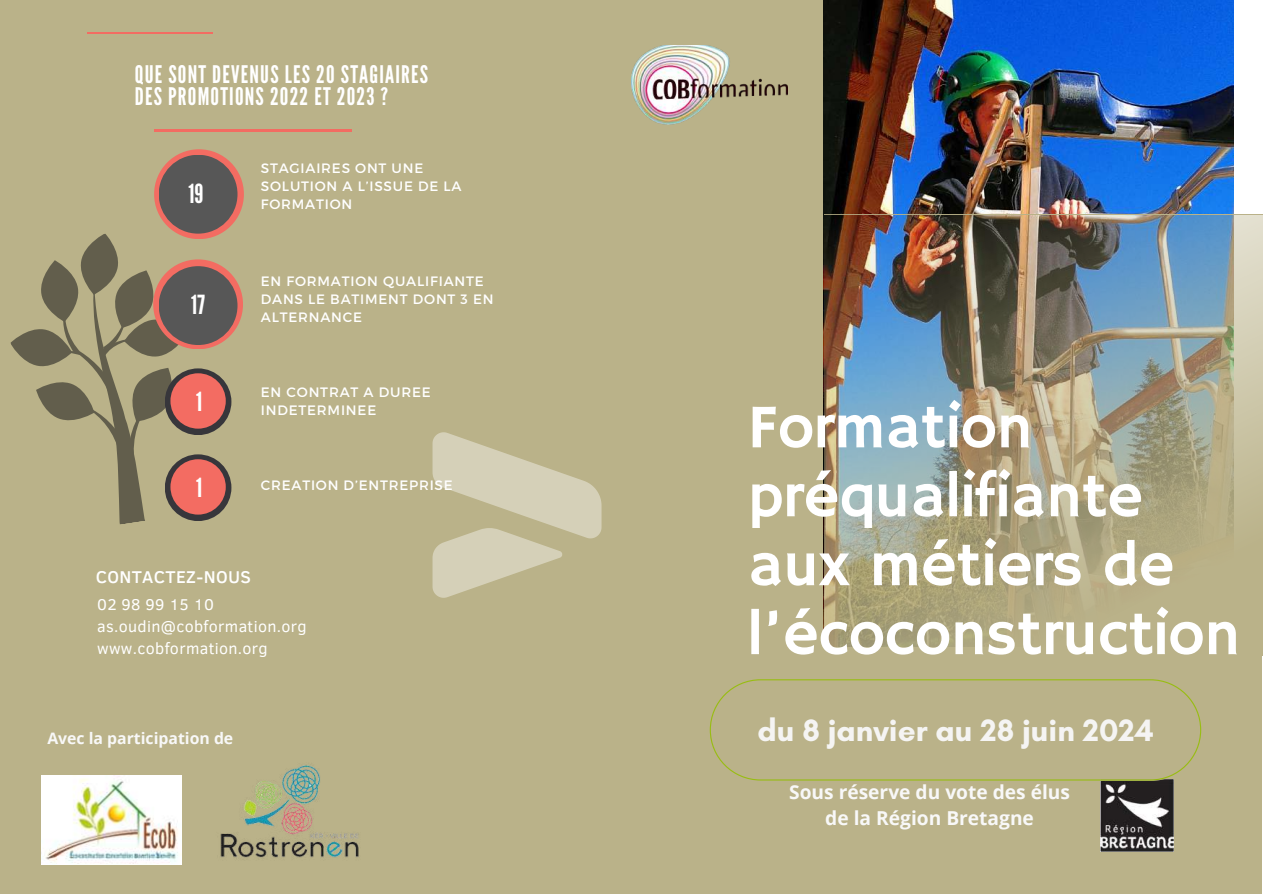
<style>
.page{position:relative;width:1263px;height:894px;background:#fff}
.page>*{position:absolute;margin:0;border:0;box-sizing:border-box;transform-origin:0 0}
.t1{font:62.25px/68.8px "Hammersmith One";letter-spacing:-.01em;color:#fff}
.t2{font:700 31.5px "Glacial Indifference";color:#f8f8f8}
.t3{font:26.25px "League Gothic";color:#fff}
.t4{font:24.15px/22.2px "League Gothic";letter-spacing:.05em;color:#fff}
.t5{font:700 19.2px/26.7px "Open Sans";color:#f8f8f8;text-align:center}
.t6{font:500 17.55px "Clear Sans";letter-spacing:.02em;color:#fff}
.t7{font:16.05px/21.9px "Clear Sans";letter-spacing:.02em;color:#fff}
.t8{font:700 15.75px "Open Sans";color:#f8f8f8}
.t9{font:13.65px/18.1px "Montserrat";letter-spacing:.06em;color:#fff}
</style>
<div class="page">
<div style="left:0;top:0;width:1143px;height:893px;background:#bab289"></div>
<img style="left:824px;top:0;width:409px;height:215px">
<svg style="left:432px;top:432px;width:169px;height:165px"></svg>
<img style="left:824px;top:215px;width:438px;height:432px">
<div style="left:824px;top:647px;width:438px;height:246px;background:#bab289"></div>
<img style="left:1101px;top:780px;width:73px;height:71px">
<img style="left:220px;top:765px;width:139px;height:93px">
<img style="left:42px;top:775px;width:139px;height:89px">
<svg style="left:710px;top:679px;width:491px;height:101px"></svg>
<img style="left:631px;top:46px;width:157px;height:79px">
<svg style="left:10px;top:231px;width:179px;height:293px"></svg>
<div style="left:153px;top:259px;width:90px;height:90px;background:#f36c62;border-radius:50%"></div>
<hr style="left:154px;top:129px;width:198px;height:2px;background:#f36c62">
<hr style="left:87px;top:33px;width:126px;height:1px;background:#f36c62">
<div style="left:165px;top:454px;width:66px;height:67px;background:#37363b;border-radius:50%"></div>
<div style="left:170px;top:459px;width:56px;height:55px;background:#f36c62;border-radius:50%"></div>
<div style="left:159px;top:266px;width:78px;height:79px;background:#575757;border-radius:50%"></div>
<div style="left:165px;top:368px;width:66px;height:67px;background:#37363b;border-radius:50%"></div>
<div style="left:170px;top:373px;width:56px;height:55px;background:#f36c62;border-radius:50%"></div>
<svg style="left:154px;top:149px;width:90px;height:90px;background:#e86d62"></svg>
<div style="left:159px;top:155px;width:78px;height:78px;background:#575757;border-radius:50%"></div>
<h3 class="t4" style="left:135px;top:63px;width:295px">QUE SONT DEVENUS LES 20 STAGIAIRES<br>DES PROMOTIONS 2022 ET 2023 ?</h3>
<h3 class="t3" style="left:189px;top:178px;width:17px">19</h3>
<h3 class="t3" style="left:191px;top:289px;width:15px">17</h3>
<h3 class="t3" style="left:196px;top:386px;width:8px">1</h3>
<h3 class="t3" style="left:196px;top:472px;width:8px">1</h3>
<p class="t9" style="left:261px;top:158px;width:202px">STAGIAIRES ONT UNE<br>SOLUTION A L’ISSUE DE LA<br>FORMATION</p>
<p class="t9" style="left:261px;top:271px;width:234px">EN FORMATION QUALIFIANTE<br>DANS LE BATIMENT DONT 3 EN<br>ALTERNANCE</p>
<p class="t9" style="left:261px;top:382px;width:171px">EN CONTRAT A DUREE<br>INDETERMINEE</p>
<p class="t9" style="left:261px;top:475px;width:193px">CREATION D’ENTREPRISE</p>
<p class="t6" style="left:96px;top:564px;width:157px">CONTACTEZ-NOUS</p>
<p class="t7" style="left:97px;top:593px;width:211px">02 98 99 15 10 as.oudin@cobformation.org www.cobformation.org</p>
<p class="t8" style="left:47px;top:727px;width:187px">Avec la participation de</p>
<h1 class="t1" style="left:747px;top:395px;width:494px">Formation préqualifiante aux métiers de l’écoconstruction</h1>
<h2 class="t2" style="left:757px;top:711px;width:398px">du 8 janvier au 28 juin 2024</h2>
<h3 class="t5" style="left:789px;top:777px;width:282px">Sous réserve du vote des élus de la Région Bretagne</h3>
</div>
